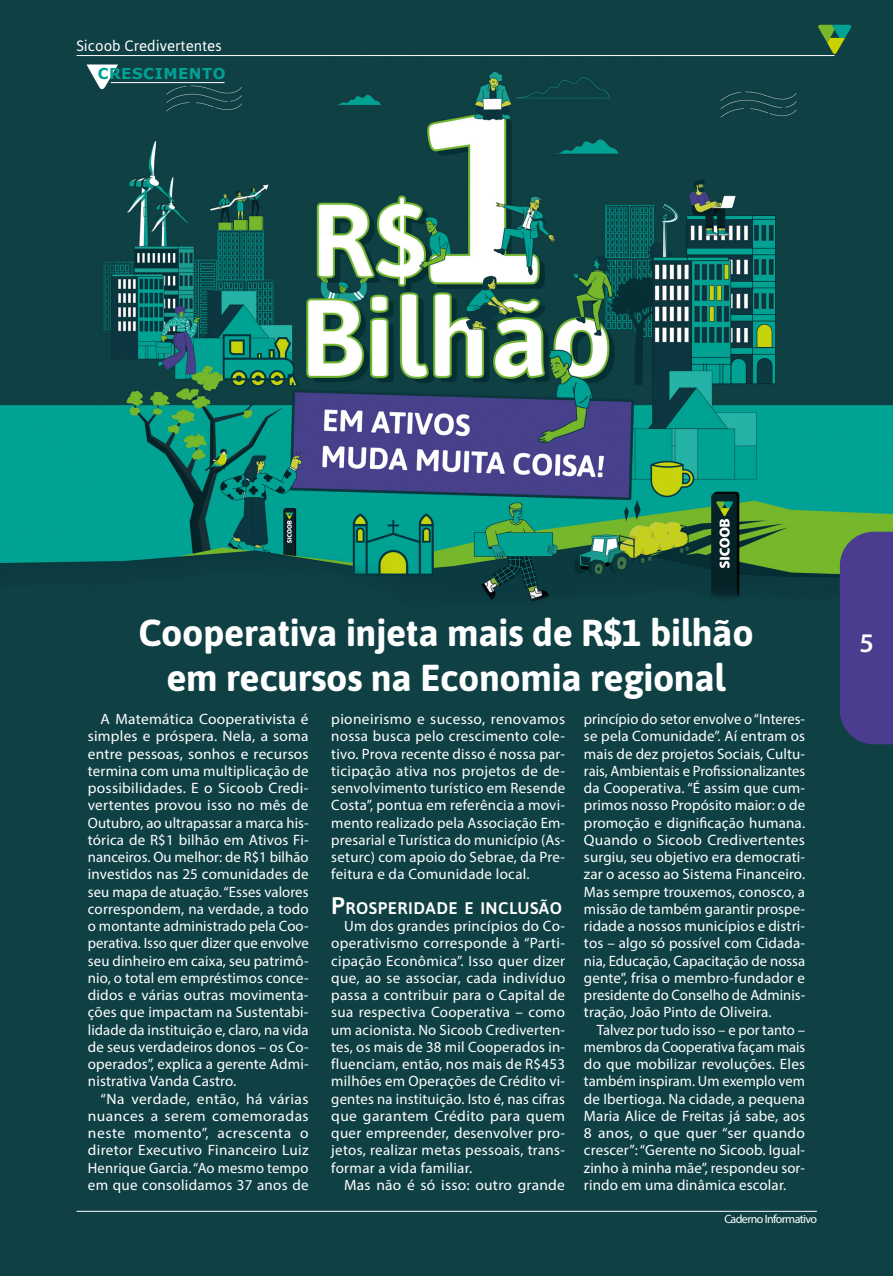
<style>
.page{position:relative;width:893px;height:1276px;background:#fff}
.page>*{position:absolute;margin:0;border:0;box-sizing:border-box;transform-origin:0 0}
.t1{font:700 37.5px/45px "Asap";letter-spacing:-.01em;color:#fff;text-align:center}
.t2{font:600 27px "Myriad Pro";color:#fff}
.t3{font:600 16.8px "Asap";letter-spacing:.03em;color:#fff}
.t4{font:15px/17.2px "Myriad Pro";letter-spacing:.01em;color:#fff;text-align:justify}
.t5{font:15px "Asap";color:#fff}
.t6{font:700 15px "Verdana";letter-spacing:.035em;color:#00a295}
.t7{font:12px "Myriad Pro";letter-spacing:-.05em;color:#fff}
.s1{font-size:24px}
</style>
<div class="page">
<img style="left:0;top:0;width:893px;height:1276px">
<div style="left:840px;top:531px;width:53px;height:213px;background:#4c3c90"></div>
<svg style="left:86px;top:64px;width:32px;height:26px"></svg>
<hr style="left:111px;top:82px;width:114px;height:1px;background:#fff">
<svg style="left:818px;top:25px;width:34px;height:30px"></svg>
<hr style="left:77px;top:55px;width:757px;height:1px;background:#fff">
<hr style="left:77px;top:1211px;width:740px;height:1px;background:#fff">
<p class="t5" style="left:76px;top:37px;width:147px">Sicoob Credivertentes</p>
<p class="t6" style="left:98px;top:63px;width:129px">CRESCIMENTO</p>
<h1 class="t1" style="left:138px;top:608px;width:617px">Cooperativa injeta mais de R$1 bilhão em recursos na Economia regional</h1>
<p class="t4" style="left:88px;top:710px;width:222px;text-indent:13px">A Matemática Cooperativista é simples e próspera. Nela, a soma entre pessoas, sonhos e recursos termina com uma multiplicação de possibilidades. E o Sicoob Credi&shy;vertentes provou isso no mês de Outubro, ao ultrapassar a marca his&shy;tórica de R$1 bilhão em Ativos Fi&shy;nanceiros. Ou melhor: de R$1 bilhão investidos nas 25 comunidades de seu mapa de atuação. “Esses valores correspondem, na verdade, a todo o montante administrado pela Coo&shy;perativa. Isso quer dizer que envolve seu dinheiro em caixa, seu patrimô&shy;nio, o total em empréstimos conce&shy;didos e várias outras movimenta&shy;ções que impactam na Sustentabi&shy;lidade da instituição e, claro, na vida de seus verdadeiros donos – os Co&shy;operados”, explica a gerente Admi&shy;nistrativa Vanda Castro.</p>
<p class="t4" style="left:88px;top:1089px;width:222px;text-indent:13px">“Na verdade, então, há várias nuances a serem comemoradas neste momento”, acrescenta o diretor Executivo Financeiro Luiz Henrique Garcia. “Ao mesmo tempo em que consolidamos 37 anos de</p>
<p class="t4" style="left:331px;top:710px;width:235px">pioneirismo e sucesso, renovamos nossa busca pelo crescimento cole&shy;tivo. Prova recente disso é nossa par&shy;ticipação ativa nos projetos de de&shy;senvolvimento turístico em Resende Costa”, pontua em referência a movi&shy;mento realizado pela Associação Em&shy;presarial e Turística do município (As&shy;seturc) com apoio do Sebrae, da Pre&shy;feitura e da Comunidade local.</p>
<p class="t3" style="left:331px;top:896px;width:232px"><span class="s1">P</span>ROSPERIDADE E INCLUSÃO</p>
<p class="t4" style="left:331px;top:917px;width:236px;text-indent:13px">Um dos grandes princípios do Co&shy;operativismo corresponde à “Parti&shy;cipação Econômica”. Isso quer dizer que, ao se associar, cada indivíduo passa a contribuir para o Capital de sua respectiva Cooperativa – como um acionista. No Sicoob Crediverten&shy;tes, os mais de 38 mil Cooperados in&shy;fluenciam, então, nos mais de R$453 milhões em Operações de Crédito vi&shy;gentes na instituição. Isto é, nas cifras que garantem Crédito para quem quer empreender, desenvolver pro&shy;jetos, realizar metas pessoais, trans&shy;formar a vida familiar.</p>
<p class="t4" style="left:344px;top:1176px;width:222px">Mas não é só isso: outro grande</p>
<p class="t4" style="left:584px;top:710px;width:223px">princípio do setor envolve o “Interes&shy;se pela Comunidade”. Aí entram os mais de dez projetos Sociais, Cultu&shy;rais, Ambientais e Profissionalizantes da Cooperativa. “É assim que cum&shy;primos nosso Propósito maior: o de promoção e dignificação humana.<br>Quando o Sicoob Credivertentes surgiu, seu objetivo era democrati&shy;zar o acesso ao Sistema Financeiro.<br>Mas sempre trouxemos, conosco, a missão de também garantir prospe&shy;ridade a nossos municípios e distri&shy;tos – algo só possível com Cidada&shy;nia, Educação, Capacitação de nossa gente”, frisa o membro-fundador e presidente do Conselho de Adminis&shy;tração, João Pinto de Oliveira.</p>
<p class="t4" style="left:584px;top:1020px;width:223px;text-indent:13px">Talvez por tudo isso – e por tanto – membros da Cooperativa façam mais do que mobilizar revoluções. Eles também inspiram. Um exemplo vem de Ibertioga. Na cidade, a pequena Maria Alice de Freitas já sabe, aos 8 anos, o que quer “ser quando crescer”: “Gerente no Sicoob. Igual&shy;zinho à minha mãe”, respondeu sor&shy;rindo em uma dinâmica escolar.</p>
<p class="t7" style="left:724px;top:1211px;width:94px">Caderno Informativo</p>
<h2 class="t2" style="left:859px;top:625px;width:16px">5</h2>
</div>
